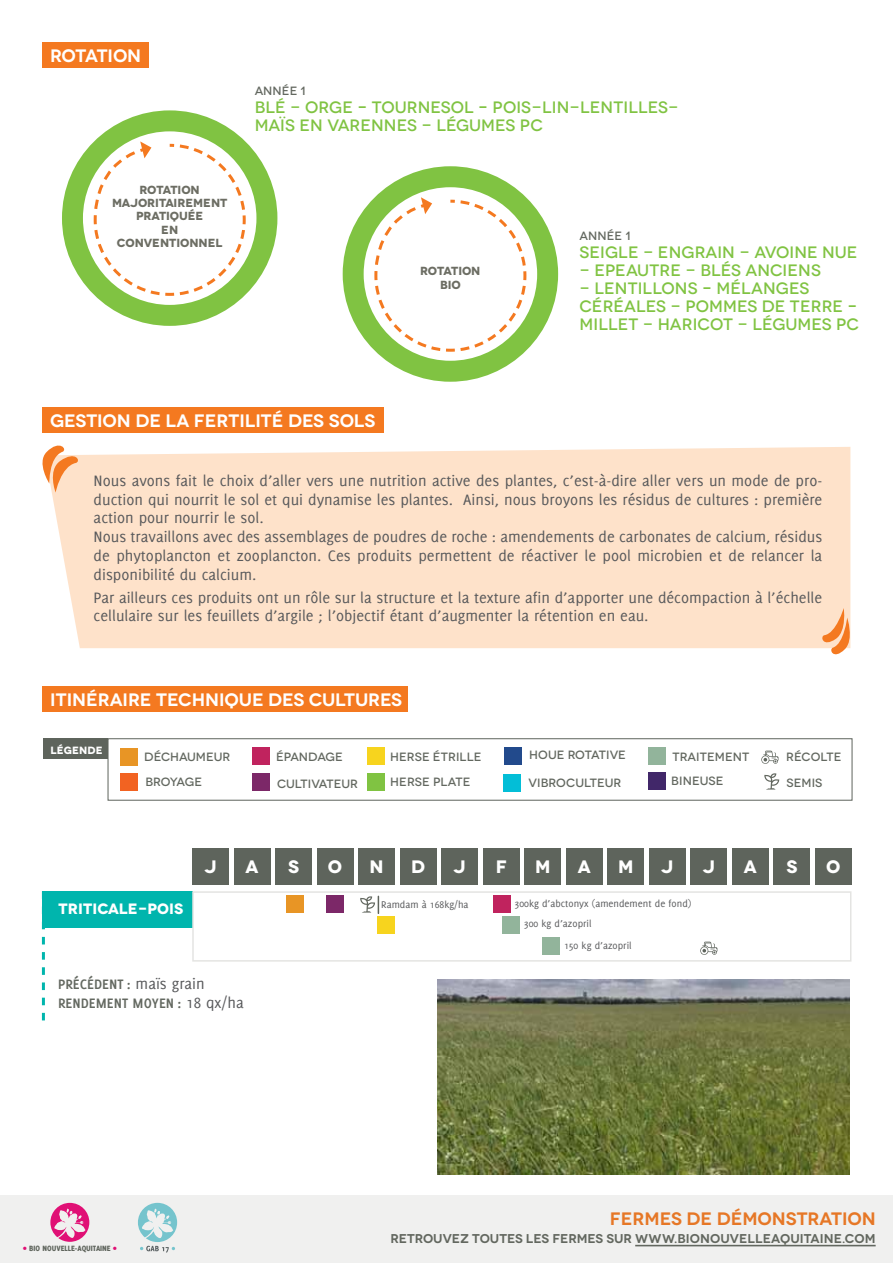
<style>
.page{position:relative;width:893px;height:1263px;background:#fff}
.page>*{position:absolute;margin:0;border:0;box-sizing:border-box;transform-origin:0 0}
.t1{font:600 18px "Novecentowide";color:#fff}
.t2{font:600 18px "Novecentowide";letter-spacing:-.005em;color:#f47920}
.t3{font:700 18px "Novecentowide";color:#fff}
.t4{font:16.5px/18.8px "Delicious";color:#58595b}
.t5{font:500 16.5px/18px "Novecentowide";letter-spacing:.01em;color:#80c342}
.t6{font:700 15px/18.8px "Delicious";color:#636860}
.t7{font:700 15px "Novecentowide";letter-spacing:.01em;color:#fff}
.t8{font:600 12.75px "Novecentowide";color:#62675f}
.t9{font:500 12px "Novecentowide";letter-spacing:.01em;color:#636860}
.t10{font:500 12px "Novecentowide";letter-spacing:-.025em;color:#636860}
.t11{font:700 11.7px/13.4px "Novecentowide";letter-spacing:-.01em;color:#6c6d63;text-align:center}
.t12{font:10.65px "Delicious";color:#58595b}
.t13{font:700 10.5px "Novecentowide";letter-spacing:.01em;color:#fff}
.t14{font:800 8.4px "Delicious";color:#5e645c}
.s1{font-weight:400;font-size:16.5px;color:#58595b}
.s2{color:#ed0677}
</style>
<div class="page">
<div style="left:43px;top:43px;width:106px;height:25px;background:#f47920"></div>
<div style="left:61px;top:109px;width:218px;height:218px;background:#80c342;border-radius:50%"></div>
<div style="left:84px;top:132px;width:171px;height:172px;background:#fff;border-radius:50%"></div>
<svg style="left:92px;top:141px;width:155px;height:156px"></svg>
<div style="left:342px;top:165px;width:217px;height:218px;background:#80c342;border-radius:50%"></div>
<div style="left:365px;top:188px;width:171px;height:172px;background:#fff;border-radius:50%"></div>
<svg style="left:373px;top:197px;width:155px;height:156px"></svg>
<div style="left:43px;top:407px;width:341px;height:25px;background:#f47920"></div>
<div style="left:51px;top:447px;width:799px;height:201px;background:#fee2ca"></div>
<svg style="left:42px;top:445px;width:40px;height:47px"></svg>
<svg style="left:820px;top:608px;width:31px;height:47px"></svg>
<div style="left:43px;top:687px;width:365px;height:25px;background:#f47920"></div>
<div style="left:42px;top:891px;width:150px;height:36px;background:#00b5ad"></div>
<div style="left:192px;top:848px;width:37px;height:37px;background:#5e645c"></div>
<div style="left:192px;top:891px;width:659px;height:71px;border:2px solid #e4e4e2"></div>
<div style="left:234px;top:848px;width:36px;height:37px;background:#5e645c"></div>
<div style="left:275px;top:848px;width:37px;height:37px;background:#5e645c"></div>
<div style="left:317px;top:848px;width:36px;height:37px;background:#5e645c"></div>
<div style="left:358px;top:848px;width:37px;height:37px;background:#5e645c"></div>
<div style="left:400px;top:848px;width:36px;height:37px;background:#5e645c"></div>
<div style="left:442px;top:848px;width:36px;height:37px;background:#5e645c"></div>
<div style="left:483px;top:848px;width:36px;height:37px;background:#5e645c"></div>
<div style="left:525px;top:848px;width:36px;height:37px;background:#5e645c"></div>
<div style="left:566px;top:848px;width:36px;height:37px;background:#5e645c"></div>
<div style="left:608px;top:848px;width:36px;height:37px;background:#5e645c"></div>
<div style="left:649px;top:848px;width:36px;height:37px;background:#5e645c"></div>
<div style="left:691px;top:848px;width:36px;height:37px;background:#5e645c"></div>
<div style="left:732px;top:848px;width:36px;height:37px;background:#5e645c"></div>
<div style="left:774px;top:848px;width:36px;height:37px;background:#5e645c"></div>
<div style="left:815px;top:848px;width:36px;height:37px;background:#5e645c"></div>
<svg style="left:42px;top:927px;width:3px;height:93px"></svg>
<div style="left:121px;top:748px;width:17px;height:17px;background:#e89525"></div>
<div style="left:252px;top:748px;width:17px;height:17px;background:#c0235e"></div>
<div style="left:368px;top:748px;width:17px;height:17px;background:#f7d41e"></div>
<div style="left:649px;top:772px;width:17px;height:17px;background:#412769"></div>
<div style="left:108px;top:738px;width:744px;height:62px;border:1px solid #5e645c"></div>
<div style="left:44px;top:738px;width:64px;height:21px;background:#5e645c"></div>
<svg style="left:761px;top:751px;width:17px;height:13px"></svg>
<svg style="left:764px;top:773px;width:15px;height:16px"></svg>
<div style="left:368px;top:773px;width:17px;height:17px;background:#80c342"></div>
<div style="left:252px;top:773px;width:17px;height:17px;background:#7c2868"></div>
<div style="left:121px;top:773px;width:17px;height:17px;background:#f26322"></div>
<div style="left:649px;top:748px;width:17px;height:17px;background:#92b49b"></div>
<div style="left:504px;top:774px;width:17px;height:17px;background:#03bed7"></div>
<div style="left:505px;top:748px;width:17px;height:17px;background:#224a8c"></div>
<div style="left:286px;top:895px;width:17px;height:17px;background:#e89525"></div>
<div style="left:327px;top:895px;width:17px;height:17px;background:#7c2868"></div>
<svg style="left:360px;top:896px;width:19px;height:17px"></svg>
<div style="left:378px;top:916px;width:17px;height:17px;background:#f7d41e"></div>
<div style="left:493px;top:895px;width:17px;height:17px;background:#c0235e"></div>
<div style="left:503px;top:916px;width:17px;height:17px;background:#92b49b"></div>
<div style="left:543px;top:938px;width:17px;height:17px;background:#92b49b"></div>
<img style="left:438px;top:980px;width:412px;height:194px">
<div style="left:0;top:1195px;width:893px;height:68px;background:#f0f0ef"></div>
<svg style="left:700px;top:942px;width:17px;height:13px"></svg>
<p class="t1" style="left:50px;top:45px;width:93px">ROTATION</p>
<p class="t11" style="left:112px;top:183px;width:117px">ROTATION<br>MAJORITAIREMENT<br>PRATIQUÉE<br>EN<br>CONVENTIONNEL</p>
<p class="t9" style="left:255px;top:83px;width:53px">ANNÉE 1</p>
<p class="t5" style="left:255px;top:98px;width:426px">BLÉ - ORGE – TOURNESOL – POIS-LIN-LENTILLES-<br>MAÏS EN VARENNES - LÉGUMES PC</p>
<p class="t11" style="left:420px;top:264px;width:62px">ROTATION<br>BIO</p>
<p class="t9" style="left:579px;top:228px;width:53px">ANNÉE 1</p>
<p class="t5" style="left:579px;top:243px;width:279px">SEIGLE - ENGRAIN - AVOINE NUE</p>
<p class="t5" style="left:579px;top:261px;width:243px">- EPEAUTRE - BLÉS ANCIENS</p>
<p class="t5" style="left:579px;top:279px;width:281px">- LENTILLONS – MÉLANGES<br>CÉRÉALES - POMMES DE TERRE –<br>MILLET - HARICOT - LÉGUMES PC</p>
<p class="t1" style="left:50px;top:409px;width:327px">GESTION DE LA FERTILITÉ DES SOLS</p>
<p class="t4" style="left:94px;top:471px;width:730px">N ous avons fait le choix d’aller vers une nutrition active des plantes, c’est-à-dire aller vers un mode de pro&shy;duction qui nourrit le sol et qui dynamise les plantes. Ainsi, nous broyons les résidus de cultures : première action pour nourrir le sol.<br>Nous travaillons avec des assemblages de poudres de roche : amendements de carbonates de calcium, résidus de phytoplancton et zooplancton. Ces produits permettent de réactiver le pool microbien et de relancer la disponibilité du calcium.</p>
<p class="t4" style="left:94px;top:588px;width:730px">Par ailleurs ces produits ont un rôle sur la structure et la texture afin d’apporter une décompaction à l’échelle cellulaire sur les feuillets d’argile ; l’objectif étant d’augmenter la rétention en eau.</p>
<p class="t1" style="left:50px;top:689px;width:353px">ITINÉRAIRE TECHNIQUE DES CULTURES</p>
<p class="t13" style="left:51px;top:743px;width:54px">LÉGENDE</p>
<p class="t9" style="left:144px;top:749px;width:88px">DÉCHAUMEUR</p>
<p class="t9" style="left:276px;top:749px;width:68px">ÉPANDAGE</p>
<p class="t9" style="left:390px;top:749px;width:93px">HERSE ÉTRILLE</p>
<p class="t9" style="left:529px;top:748px;width:98px">HOUE ROTATIVE</p>
<p class="t9" style="left:672px;top:749px;width:79px">TRAITEMENT</p>
<p class="t9" style="left:786px;top:749px;width:57px">RÉCOLTE</p>
<p class="t9" style="left:671px;top:774px;width:54px">BINEUSE</p>
<p class="t10" style="left:145px;top:775px;width:58px">BROYAGE</p>
<p class="t9" style="left:277px;top:776px;width:83px">CULTIVATEUR</p>
<p class="t9" style="left:390px;top:775px;width:82px">HERSE PLATE</p>
<p class="t9" style="left:786px;top:775px;width:38px">SEMIS</p>
<p class="t9" style="left:529px;top:775px;width:94px">VIBROCULTEUR</p>
<p class="t7" style="left:58px;top:899px;width:126px">TRITICALE-POIS</p>
<p class="t3" style="left:204px;top:856px;width:14px">J</p>
<p class="t3" style="left:246px;top:856px;width:14px">A</p>
<p class="t3" style="left:288px;top:856px;width:13px">S</p>
<p class="t3" style="left:328px;top:856px;width:16px">O</p>
<p class="t3" style="left:370px;top:856px;width:16px">N</p>
<p class="t3" style="left:411px;top:856px;width:16px">D</p>
<p class="t3" style="left:454px;top:856px;width:14px">J</p>
<p class="t3" style="left:496px;top:856px;width:13px">F</p>
<p class="t3" style="left:535px;top:856px;width:17px">M</p>
<p class="t3" style="left:578px;top:856px;width:14px">A</p>
<p class="t3" style="left:618px;top:856px;width:17px">M</p>
<p class="t3" style="left:661px;top:856px;width:14px">J</p>
<p class="t3" style="left:703px;top:856px;width:14px">J</p>
<p class="t3" style="left:744px;top:856px;width:14px">A</p>
<p class="t3" style="left:786px;top:856px;width:13px">S</p>
<p class="t3" style="left:826px;top:856px;width:16px">O</p>
<p class="t12" style="left:381px;top:898px;width:89px">Ramdam à 168kg/ha</p>
<p class="t12" style="left:515px;top:898px;width:178px">300kg d’abctonyx (amendement de fond)</p>
<p class="t12" style="left:524px;top:918px;width:69px">300 kg d’azopril</p>
<p class="t12" style="left:564px;top:939px;width:69px">150 kg d’azopril</p>
<p class="t6" style="left:58px;top:975px;width:187px">PRÉCÉDENT : <span class="s1">maïs grain<br></span>RENDEMENT MOYEN : <span class="s1">18 qx/ha</span></p>
<p class="t14" style="left:23px;top:1243px;width:95px"><span class="s2">•</span> BIO NOUVELLE-AQUITAINE <span class="s2">•</span></p>
<p class="t2" style="left:610px;top:1208px;width:267px">FERMES DE DÉMONSTRATION</p>
<p class="t8" style="left:390px;top:1231px;width:487px">RETROUVEZ TOUTES LES FERMES SUR WWW.BIONOUVELLEAQUITAINE.COM</p>
</div>
